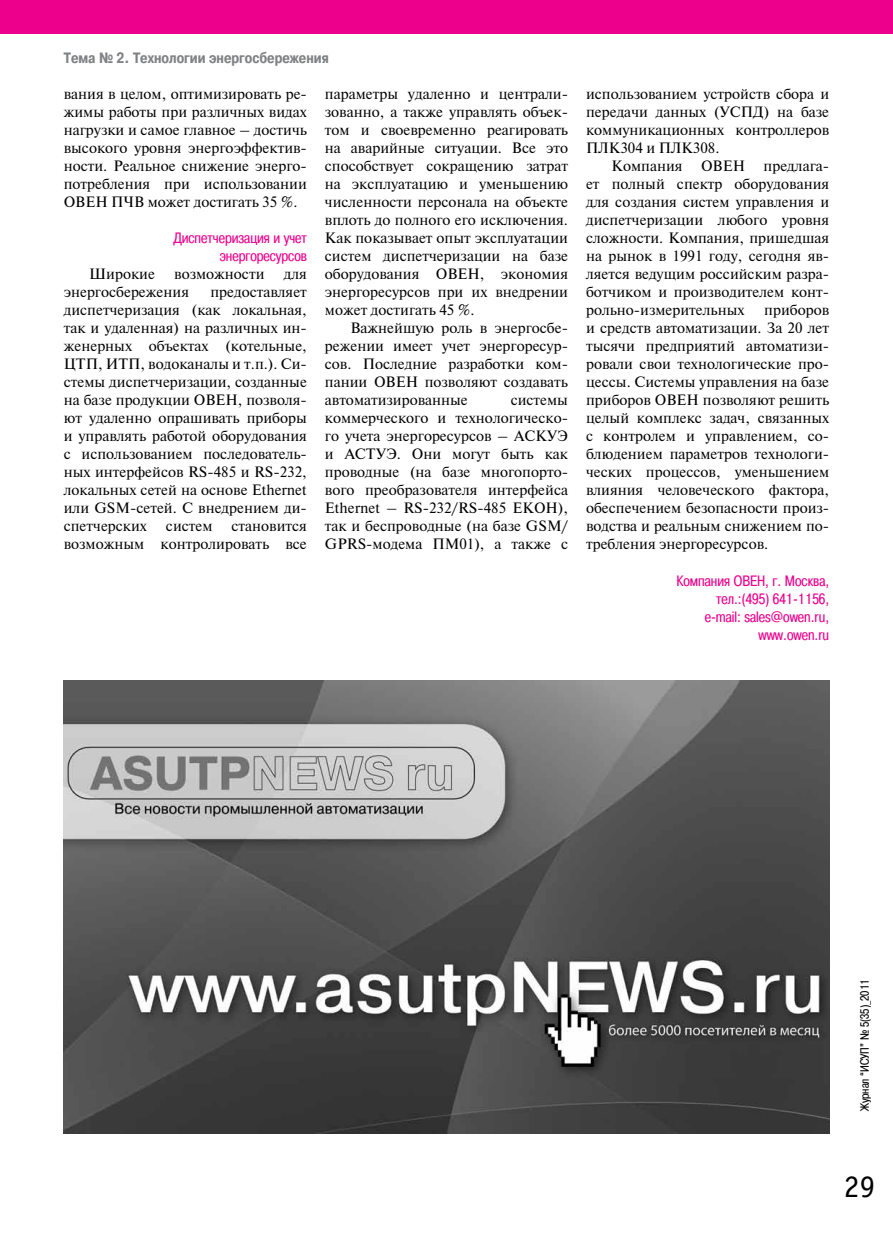
<style>
.page{position:relative;width:893px;height:1234px;background:#fff}
.page>*{position:absolute;margin:0;border:0;box-sizing:border-box;transform-origin:0 0}
.t1{font:31.5px "Officina Serif C";color:#000}
.t2{font:15px/18px "Newton";color:#000;text-align:justify}
.t3{font:15px/18px "Pragmatica Cond C";color:#ec008c;text-align:right}
.t4{font:700 15px "Pragmatica Cond C";color:#808285}
.t5{font:12px "Pragmatica Cond C";color:#000}
</style>
<div class="page">
<div style="left:0;top:0;width:893px;height:34px;background:#ec008c"></div>
<img style="left:64px;top:680px;width:765px;height:452px">
<p class="t4" style="left:64px;top:50px;width:267px">Тема № 2. Технологии энергосбережения</p>
<p class="t2" style="left:64px;top:84px;width:245px">вания в целом, оптимизировать ре&shy;жимы работы при различных видах нагрузки и самое главное – достичь высокого уровня энергоэффектив&shy;ности. Реальное снижение энерго&shy;потребления при использовании ОВЕН ПЧВ может достигать 35 %.</p>
<p class="t3" style="left:174px;top:229px;width:135px">Диспетчеризация и учет энергоресурсов</p>
<p class="t2" style="left:89px;top:264px;width:67px">Широкие</p>
<p class="t2" style="left:174px;top:264px;width:92px">возможности</p>
<p class="t2" style="left:284px;top:264px;width:25px">для</p>
<p class="t2" style="left:64px;top:282px;width:127px">энергосбережения</p>
<p class="t2" style="left:325px;top:84px;width:245px">параметры удаленно и централи&shy;зованно, а также управлять объек&shy;том и своевременно реагировать на аварийные ситуации. Все это способствует сокращению затрат на эксплуатацию и уменьшению численности персонала на объекте вплоть до полного его исключения.<br>Как показывает опыт эксплуатации систем диспетчеризации на базе оборудования ОВЕН, экономия энергоресурсов при их внедрении может достигать 45 %.</p>
<p class="t2" style="left:325px;top:318px;width:245px;text-indent:26px">Важнейшую роль в энергосбе&shy;режении имеет учет энергоресур&shy;сов. Последние разработки ком&shy;пании ОВЕН позволяют создавать автоматизированные</p>
<p class="t2" style="left:64px;top:282px;width:245px;text-indent:147px">предоставляет диспетчеризация (как локальная, так и удаленная) на различных ин&shy;женерных объектах (котельные, ЦТП, ИТП, водоканалы и т.п.). Си&shy;стемы диспетчеризации, созданные на базе продукции ОВЕН, позволя&shy;ют удаленно опрашивать приборы и управлять работой оборудования с использованием последователь&shy;ных интерфейсов RS‑485 и RS-232, локальных сетей на основе Ethernet или GSM-сетей. С внедрением ди&shy;спетчерских</p>
<p class="t2" style="left:325px;top:390px;width:245px;text-indent:186px">системы коммерческого и технологическо&shy;го учета энергоресурсов – АСКУЭ и АСТУЭ. Они могут быть как проводные (на базе многопорто&shy;вого преобразователя интерфейса Ethernet – RS-232/RS-485 ЕКОН), так и беспроводные (на базе GSM/ GPRS-модема ПМ01), а также с</p>
<p class="t2" style="left:64px;top:516px;width:245px;text-align:right">становится<br>возможным контролировать все</p>
<p class="t2" style="left:166px;top:516px;width:48px">систем</p>
<p class="t2" style="left:586px;top:84px;width:245px">использованием устройств сбора и передачи данных (УСПД) на базе коммуникационных контроллеров ПЛК304 и ПЛК308.</p>
<p class="t2" style="left:586px;top:156px;width:245px;text-indent:26px">Компания ОВЕН предлага&shy;ет полный спектр оборудования для создания систем управления и диспетчеризации любого уровня сложности. Компания, пришедшая на рынок в 1991 году, сегодня яв&shy;ляется ведущим российским разра&shy;ботчиком и производителем конт&shy;рольно-измерительных</p>
<p class="t2" style="left:586px;top:300px;width:245px;text-indent:178px">приборов и средств автоматизации. За 20 лет тысячи предприятий автоматизи&shy;ровали свои технологические про&shy;цессы. Системы управления на базе приборов ОВЕН позволяют решить целый комплекс задач, связанных с контролем и управлением, со&shy;блюдением параметров технологи&shy;ческих процессов, уменьшением влияния человеческого фактора, обеспечением безопасности произ&shy;водства и реальным снижением по&shy;требления энергоресурсов.</p>
<p class="t3" style="left:676px;top:572px;width:154px">Компания ОВЕН, г. Москва, тел.:(495) 641-1156, e-mail: sales@owen.ru, www.owen.ru</p>
<p class="t5" style="left:858px;top:1110px;width:134px;rotate:-90deg">Журнал “ИСУП” № 5(35)_2011</p>
<h1 class="t1" style="left:844px;top:1168px;width:33px">29</h1>
</div>
